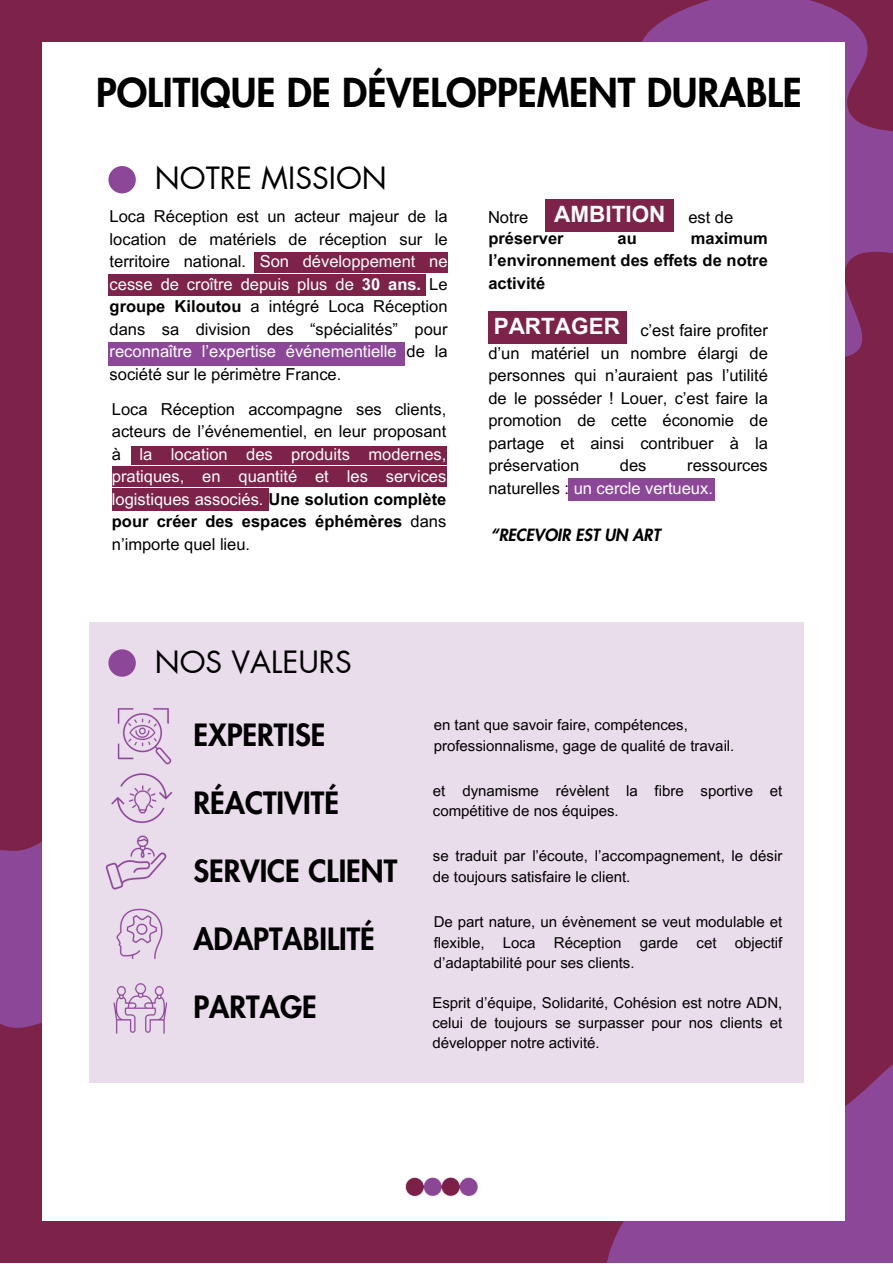
<style>
.page{position:relative;width:893px;height:1264px;background:#fff}
.page>*{position:absolute;margin:0;border:0;box-sizing:border-box;transform-origin:0 0}
.t1{font:800 39px "Futura LT Pro";color:#000}
.t2{font:800 30px "Futura LT Pro";color:#000}
.t3{font:30px "Futura LT Pro";color:#000}
.t4{font:700 22.5px "Arial MT Pro";color:#fff}
.t5{font:16.5px/22.5px "Arial MT Pro";color:#000;text-align:justify}
.t6{font:700 16.5px/22.5px "Arial MT Pro";color:#040404;text-align:justify}
.t7{font:italic 800 16.5px "Futura LT Pro";color:#000}
.t8{font:15px/20.2px "Arial MT Pro";color:#000}
.s1{color:#fff}
.s2{font-weight:700;color:#fff}
.s3{font-weight:700}
</style>
<div class="page">
<div style="left:0;top:0;width:892px;height:1262px;background:#7d2248"></div>
<div style="left:0;top:842px;width:42px;height:186px;background:#8c4799"></div>
<svg style="left:642px;top:0;width:250px;height:373px;fill:#8c4799"></svg>
<svg style="left:588px;top:1045px;width:304px;height:217px;fill:#8c4799"></svg>
<div style="left:42px;top:42px;width:802px;height:1178px;background:#fff"></div>
<div style="left:89px;top:622px;width:714px;height:460px;background:#e9dceb"></div>
<div style="left:108px;top:166px;width:28px;height:27px;background:#8c4799;border-radius:50%"></div>
<div style="left:108px;top:649px;width:28px;height:27px;background:#8c4799;border-radius:50%"></div>
<img style="left:117px;top:708px;width:55px;height:57px">
<img style="left:111px;top:773px;width:62px;height:51px">
<img style="left:105px;top:835px;width:62px;height:55px">
<img style="left:116px;top:908px;width:47px;height:51px">
<img style="left:113px;top:983px;width:55px;height:51px">
<div style="left:568px;top:478px;width:147px;height:22px;background:#8c4799"></div>
<div style="left:108px;top:342px;width:297px;height:24px;background:#8c4799"></div>
<div style="left:254px;top:252px;width:193px;height:20px;background:#7d2248"></div>
<div style="left:108px;top:274px;width:318px;height:21px;background:#7d2248"></div>
<div style="left:131px;top:446px;width:315px;height:19px;background:#7d2248"></div>
<div style="left:112px;top:466px;width:334px;height:20px;background:#7d2248"></div>
<div style="left:112px;top:488px;width:156px;height:23px;background:#7d2248"></div>
<div style="left:488px;top:311px;width:138px;height:33px;background:#7d2248"></div>
<img style="left:405px;top:1177px;width:73px;height:20px">
<div style="left:545px;top:199px;width:128px;height:33px;background:#7d2248"></div>
<p class="t1" style="left:96px;top:75px;width:707px">POLITIQUE DE DÉVELOPPEMENT DURABLE</p>
<p class="t3" style="left:155px;top:164px;width:233px">NOTRE MISSION</p>
<p class="t5" style="left:110px;top:207px;width:339px">Loca Réception est un acteur majeur de la location de matériels de réception sur le territoire national. <span class="s1">Son développement ne cesse de croître depuis plus de</span> <span class="s2">30 ans.</span> Le <span class="s3">groupe Kiloutou</span> a intégré Loca Réception dans sa division des “spécialités” pour <span class="s1">reconnaître l’expertise événementielle</span> de la société sur le périmètre France.</p>
<p class="t5" style="left:112px;top:399px;width:336px">Loca Réception accompagne ses clients, acteurs de l’événementiel, en leur proposant à <span class="s1">la location des produits modernes, pratiques, en quantité et les services logistiques associés.</span> <span class="s3">Une solution complète pour créer des espaces éphémères</span> dans n’importe quel lieu.</p>
<p class="t3" style="left:155px;top:648px;width:199px">NOS VALEURS</p>
<p class="t5" style="left:488px;top:207px;width:42px">Notre</p>
<p class="t4" style="left:554px;top:206px;width:113px">AMBITION</p>
<p class="t5" style="left:688px;top:208px;width:46px">est de</p>
<p class="t6" style="left:488px;top:229px;width:77px">préserver</p>
<p class="t6" style="left:617px;top:229px;width:21px">au</p>
<p class="t6" style="left:488px;top:229px;width:281px;text-indent:202px">maximum l’environnement des effets de notre activité</p>
<p class="t4" style="left:493px;top:318px;width:128px">PARTAGER</p>
<p class="t5" style="left:488px;top:321px;width:281px;text-indent:143px"><span class="s1">.;</span>c’est faire profiter d’un matériel un nombre élargi de personnes qui n’auraient pas l’utilité de le posséder ! Louer, c’est faire la promotion de cette économie de partage et ainsi contribuer à la préservation</p>
<p class="t5" style="left:620px;top:456px;width:28px">des</p>
<p class="t5" style="left:488px;top:456px;width:281px;text-indent:199px">ressources naturelles : <span class="s1">un cercle vertueux.</span></p>
<p class="t7" style="left:490px;top:527px;width:171px">“RECEVOIR EST UN ART</p>
<p class="t2" style="left:193px;top:721px;width:133px">EXPERTISE</p>
<p class="t2" style="left:193px;top:789px;width:147px">RÉACTIVITÉ</p>
<p class="t2" style="left:193px;top:857px;width:205px">SERVICE CLIENT</p>
<p class="t2" style="left:193px;top:925px;width:183px">ADAPTABILITÉ</p>
<p class="t2" style="left:193px;top:993px;width:125px">PARTAGE</p>
<p class="t8" style="left:433px;top:717px;width:255px">en tant que savoir faire, compétences,</p>
<p class="t8" style="left:433px;top:737px;width:302px">professionnalisme, gage de qualité de travail.</p>
<p class="t8" style="left:433px;top:782px;width:351px">et dynamisme révèlent la fibre sportive et compétitive de nos équipes.</p>
<p class="t8" style="left:433px;top:847px;width:351px">se traduit par l’écoute, l’accompagnement, le désir de toujours satisfaire le client.</p>
<p class="t8" style="left:433px;top:913px;width:350px;text-align:justify">De part nature, un évènement se veut modulable et flexible, Loca Réception garde cet objectif d’adaptabilité pour ses clients.</p>
<p class="t8" style="left:432px;top:994px;width:351px;text-align:justify">Esprit d’équipe, Solidarité, Cohésion est notre ADN, celui de toujours se surpasser pour nos clients et développer notre activité.</p>
</div>
